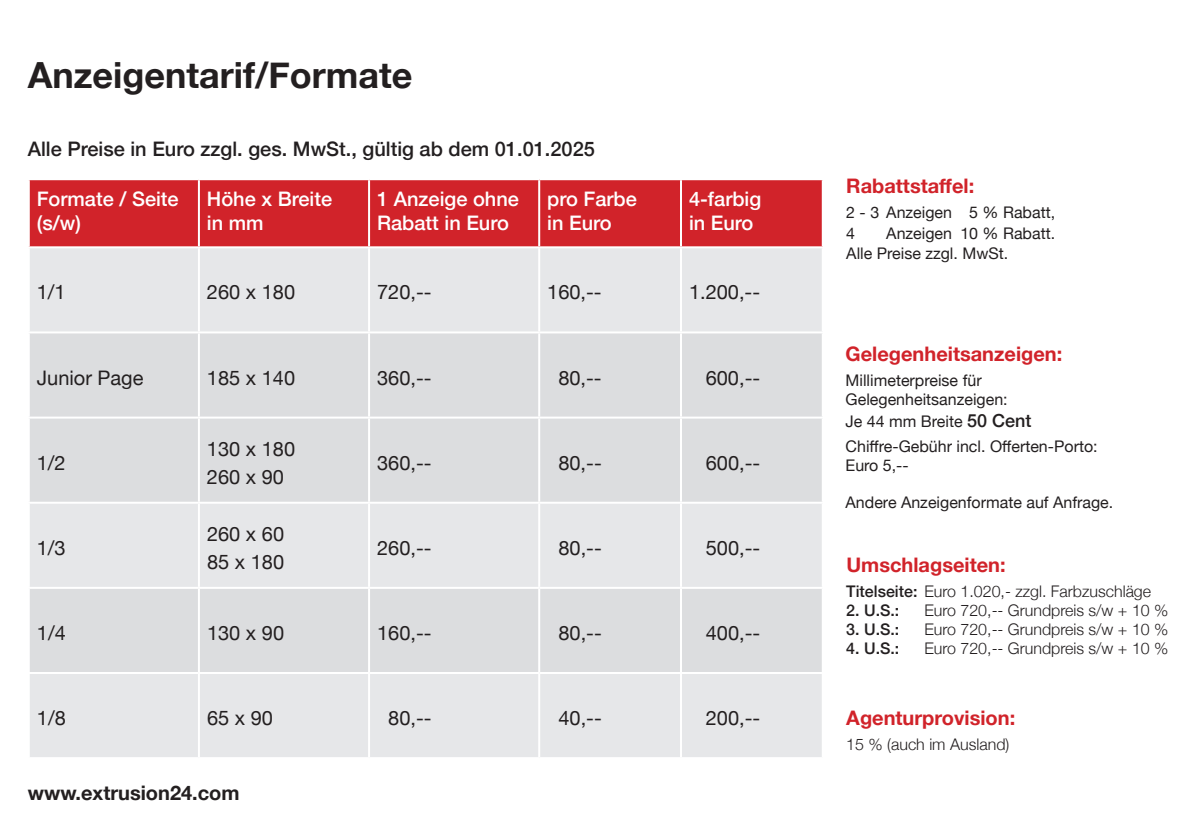
<style>
.page{position:relative;width:1191px;height:840px;background:#fff}
.page>*{position:absolute;margin:0;border:0;box-sizing:border-box;transform-origin:0 0}
.t1{font:700 36px "Helvetica Neue";color:#231f20}
.t2{font:20px/28px "Helvetica Neue";color:#231f20}
.t3{font:500 20px/24px "Helvetica Neue";color:#fff}
.t4{font:700 20px "Helvetica Neue";color:#d1232a}
.t5{font:500 20px "Helvetica Neue";color:#231f20}
.t6{font:700 20px "Helvetica Neue";color:#231f20}
.t7{font:16px/20.2px "Helvetica Neue";color:#231f20}
.t8{font:300 16px "Helvetica Neue";color:#231f20}
.t9{font:500 16px "Helvetica Neue";color:#231f20}
.s1{color:#fff}
.s2{font-weight:500;font-size:18px}
.s3{font-weight:500}
</style>
<div class="page">
<div style="left:30px;top:180px;width:791px;height:66px;background:#d1232a"></div>
<div style="left:30px;top:248px;width:791px;height:508px;background:#e6e7e9"></div>
<svg style="left:30px;top:333px;width:791px;height:338px;background:#dedfe1"></svg>
<hr style="left:198px;top:180px;width:2px;height:66px;background:#fff">
<hr style="left:368px;top:180px;width:2px;height:66px;background:#fff">
<hr style="left:538px;top:180px;width:2px;height:66px;background:#fff">
<hr style="left:680px;top:180px;width:2px;height:66px;background:#fff">
<hr style="left:198px;top:248px;width:2px;height:83px;background:#fff">
<hr style="left:368px;top:248px;width:2px;height:83px;background:#fff">
<hr style="left:538px;top:248px;width:2px;height:83px;background:#fff">
<hr style="left:680px;top:248px;width:2px;height:83px;background:#fff">
<hr style="left:28px;top:331px;width:171px;height:2px;background:#fff">
<hr style="left:199px;top:331px;width:170px;height:2px;background:#fff">
<hr style="left:198px;top:333px;width:2px;height:83px;background:#fff">
<hr style="left:369px;top:331px;width:170px;height:2px;background:#fff">
<hr style="left:368px;top:333px;width:2px;height:83px;background:#fff">
<hr style="left:539px;top:331px;width:142px;height:2px;background:#fff">
<hr style="left:538px;top:333px;width:2px;height:83px;background:#fff">
<hr style="left:681px;top:331px;width:142px;height:2px;background:#fff">
<hr style="left:680px;top:333px;width:2px;height:83px;background:#fff">
<hr style="left:28px;top:416px;width:171px;height:2px;background:#fff">
<hr style="left:199px;top:416px;width:170px;height:2px;background:#fff">
<hr style="left:198px;top:418px;width:2px;height:83px;background:#fff">
<hr style="left:369px;top:416px;width:170px;height:2px;background:#fff">
<hr style="left:368px;top:418px;width:2px;height:83px;background:#fff">
<hr style="left:539px;top:416px;width:142px;height:2px;background:#fff">
<hr style="left:538px;top:418px;width:2px;height:83px;background:#fff">
<hr style="left:681px;top:416px;width:142px;height:2px;background:#fff">
<hr style="left:680px;top:418px;width:2px;height:83px;background:#fff">
<hr style="left:28px;top:501px;width:171px;height:2px;background:#fff">
<hr style="left:199px;top:501px;width:170px;height:2px;background:#fff">
<hr style="left:198px;top:503px;width:2px;height:83px;background:#fff">
<hr style="left:369px;top:501px;width:170px;height:2px;background:#fff">
<hr style="left:368px;top:503px;width:2px;height:83px;background:#fff">
<hr style="left:539px;top:501px;width:142px;height:2px;background:#fff">
<hr style="left:538px;top:503px;width:2px;height:83px;background:#fff">
<hr style="left:681px;top:501px;width:142px;height:2px;background:#fff">
<hr style="left:680px;top:503px;width:2px;height:83px;background:#fff">
<hr style="left:28px;top:586px;width:171px;height:2px;background:#fff">
<hr style="left:199px;top:586px;width:170px;height:2px;background:#fff">
<hr style="left:198px;top:588px;width:2px;height:83px;background:#fff">
<hr style="left:369px;top:586px;width:170px;height:2px;background:#fff">
<hr style="left:368px;top:588px;width:2px;height:83px;background:#fff">
<hr style="left:539px;top:586px;width:142px;height:2px;background:#fff">
<hr style="left:538px;top:588px;width:2px;height:83px;background:#fff">
<hr style="left:681px;top:586px;width:142px;height:2px;background:#fff">
<hr style="left:680px;top:588px;width:2px;height:83px;background:#fff">
<hr style="left:28px;top:671px;width:171px;height:2px;background:#fff">
<hr style="left:199px;top:671px;width:170px;height:2px;background:#fff">
<hr style="left:198px;top:673px;width:2px;height:83px;background:#fff">
<hr style="left:369px;top:671px;width:170px;height:2px;background:#fff">
<hr style="left:368px;top:673px;width:2px;height:83px;background:#fff">
<hr style="left:539px;top:671px;width:142px;height:2px;background:#fff">
<hr style="left:538px;top:673px;width:2px;height:83px;background:#fff">
<hr style="left:681px;top:671px;width:142px;height:2px;background:#fff">
<hr style="left:680px;top:673px;width:2px;height:83px;background:#fff">
<h1 class="t1" style="left:28px;top:47px;width:386px">Anzeigentarif/Formate</h1>
<p class="t5" style="left:28px;top:133px;width:568px">Alle Preise in Euro zzgl. ges. MwSt., gültig ab dem 01.01.2025</p>
<p class="t3" style="left:37px;top:185px;width:143px">Formate / Seite (s/w)</p>
<p class="t3" style="left:207px;top:185px;width:127px">Höhe x Breite in mm</p>
<p class="t3" style="left:377px;top:185px;width:143px">1 Anzeige ohne<br>Rabatt in Euro</p>
<p class="t3" style="left:547px;top:185px;width:91px">pro Farbe in Euro</p>
<p class="t3" style="left:689px;top:185px;width:74px">4-farbig in Euro</p>
<p class="t2" style="left:37px;top:279px;width:30px">1/1</p>
<p class="t2" style="left:207px;top:279px;width:90px">260 x 180</p>
<p class="t2" style="left:377px;top:279px;width:56px">720,--</p>
<p class="t2" style="left:547px;top:279px;width:56px">160,--</p>
<p class="t2" style="left:689px;top:279px;width:73px">1.200,--</p>
<p class="t2" style="left:37px;top:364px;width:108px">Junior Page</p>
<p class="t2" style="left:207px;top:364px;width:90px">185 x 140</p>
<p class="t2" style="left:377px;top:364px;width:56px">360,--</p>
<p class="t2" style="left:558px;top:364px;width:45px">80,--</p>
<p class="t2" style="left:705px;top:364px;width:56px">600,--</p>
<p class="t2" style="left:37px;top:449px;width:30px">1/2</p>
<p class="t2" style="left:37px;top:534px;width:30px">1/3</p>
<p class="t2" style="left:207px;top:435px;width:90px">130 x 180<br>260 x 90</p>
<p class="t2" style="left:207px;top:520px;width:79px">260 x 60<br>85 x 180</p>
<p class="t2" style="left:377px;top:449px;width:56px">360,--</p>
<p class="t2" style="left:558px;top:449px;width:45px">80,--</p>
<p class="t2" style="left:705px;top:449px;width:56px">600,--</p>
<p class="t2" style="left:377px;top:534px;width:56px">260,--</p>
<p class="t2" style="left:558px;top:534px;width:45px">80,--</p>
<p class="t2" style="left:706px;top:534px;width:56px">500,--</p>
<p class="t2" style="left:37px;top:619px;width:30px">1/4</p>
<p class="t2" style="left:207px;top:619px;width:79px">130 x 90</p>
<p class="t2" style="left:377px;top:619px;width:56px">160,--</p>
<p class="t2" style="left:558px;top:619px;width:45px">80,--</p>
<p class="t2" style="left:706px;top:619px;width:56px">400,--</p>
<p class="t2" style="left:37px;top:704px;width:30px">1/8</p>
<p class="t2" style="left:207px;top:704px;width:67px">65 x 90</p>
<p class="t2" style="left:388px;top:704px;width:45px">80,--</p>
<p class="t2" style="left:558px;top:704px;width:45px">40,--</p>
<p class="t2" style="left:706px;top:704px;width:56px">200,--</p>
<p class="t6" style="left:28px;top:777px;width:213px">www.extrusion24.com</p>
<p class="t4" style="left:846px;top:169px;width:129px">Rabattstaffel:</p>
<p class="t7" style="left:846px;top:203px;width:210px">2 - 3 Anzeigen <span class="s1">0</span>5 % Rabatt,<br>4</p>
<p class="t7" style="left:846px;top:223px;width:210px;text-indent:40px">Anzeigen 10 % Rabatt.<br>Alle Preise zzgl. MwSt.</p>
<p class="t4" style="left:845px;top:338px;width:218px">Gelegenheitsanzeigen:</p>
<p class="t7" style="left:845px;top:371px;width:164px;line-height:19.2px">Millimeterpreise für<br>Gelegenheitsanzeigen:</p>
<p class="t7" style="left:845px;top:409px;width:253px;line-height:25px">Je 44 mm Breite <span class="s2">50 Cent<br></span>Chiffre-Gebühr incl. Offerten-Porto:</p>
<p class="t7" style="left:845px;top:456px;width:65px">Euro 5,--</p>
<p class="t7" style="left:845px;top:493px;width:269px">Andere Anzeigenformate auf Anfrage.</p>
<p class="t4" style="left:846px;top:548px;width:161px">Umschlagseiten:</p>
<p class="t8" style="left:846px;top:577px;width:306px"><span class="s3">Titelseite:</span> Euro 1.020,- zzgl. Farbzuschläge</p>
<p class="t9" style="left:846px;top:597px;width:55px">2. U.S.:</p>
<p class="t8" style="left:924px;top:597px;width:246px">Euro 720,-- Grundpreis s/w + 10 %</p>
<p class="t9" style="left:846px;top:616px;width:55px">3. U.S.:</p>
<p class="t8" style="left:924px;top:616px;width:246px">Euro 720,-- Grundpreis s/w + 10 %</p>
<p class="t9" style="left:846px;top:635px;width:55px">4. U.S.:</p>
<p class="t8" style="left:924px;top:635px;width:246px">Euro 720,-- Grundpreis s/w + 10 %</p>
<p class="t4" style="left:846px;top:701px;width:170px">Agenturprovision:</p>
<p class="t8" style="left:846px;top:730px;width:165px">15 % (auch im Ausland)</p>
</div>
